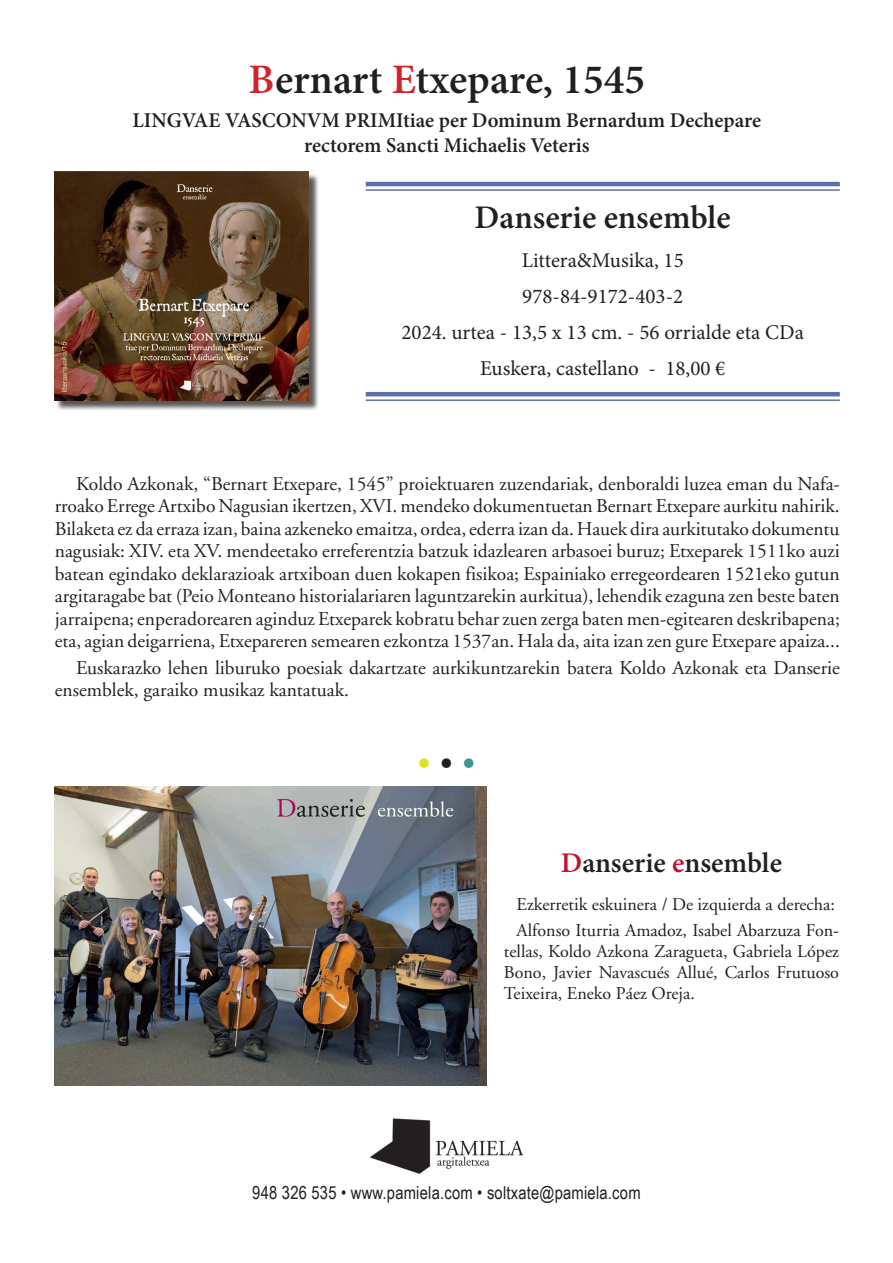
<style>
.page{position:relative;width:893px;height:1263px;background:#fff}
.page>*{position:absolute;margin:0;border:0;box-sizing:border-box;transform-origin:0 0}
.t1{font:600 42px "Minion Pro";color:#231f20}
.t2{font:36px "Minion Pro";color:#dde21c}
.t3{font:600 33px "Minion Pro";letter-spacing:-.005em;color:#231f20}
.t4{font:600 28.5px "Minion Pro";letter-spacing:-.005em;color:#231f20}
.t5{font:21px "Minion Pro";color:#231f20}
.t6{font:600 21px "Minion Pro";color:#231f20}
.Texto_Gen{font:19.5px/22.5px "Adobe Garamond";color:#231f20;text-align:justify}
.Texto_Gen-2{font:18px/21.3px "Adobe Garamond";color:#231f20;text-align:justify}
.t7{font:18px "Arial Narrow";letter-spacing:.01em;color:#231f20}
.s1{color:#d1232a}
.s2{color:#231f20}
.s3{color:#3c9696}
.s4{color:#c3102f}
</style>
<div class="page">
<img style="left:371px;top:1118px;width:151px;height:55px">
<hr style="left:366px;top:182px;width:474px;height:4px;background:#5b6faa">
<hr style="left:366px;top:189px;width:474px;height:2px;background:#253f8e">
<hr style="left:366px;top:392px;width:474px;height:4px;background:#5b6faa">
<hr style="left:366px;top:399px;width:474px;height:2px;background:#253f8e">
<div style="left:55px;top:173px;width:264px;height:239px;background:#231f20;opacity:.75"></div>
<img style="left:54px;top:172px;width:254px;height:229px">
<img style="left:55px;top:787px;width:431px;height:298px">
<p class="t1" style="left:248px;top:51px;width:398px"><span class="s1">B</span>ernart <span class="s1">E</span>txepare, 1545</p>
<p class="t6" style="left:133px;top:106px;width:630px">LINGVAE VASCONVM PRIMItiae per Dominum Bernardum Dechepare</p>
<p class="t6" style="left:304px;top:131px;width:287px">rectorem Sancti Michaelis Veteris</p>
<p class="t3" style="left:475px;top:195px;width:258px">Danserie ensemble</p>
<p class="t5" style="left:522px;top:246px;width:164px">Littera&amp;Musika, 15</p>
<p class="t5" style="left:522px;top:282px;width:162px">978-84-9172-403-2</p>
<p class="t5" style="left:402px;top:318px;width:404px">2024. urtea - 13,5 x 13 cm. - 56 orrialde eta CDa</p>
<p class="t5" style="left:480px;top:354px;width:247px">Euskera, castellano - 18,00 €</p>
<p class="Texto_Gen" style="left:55px;top:473px;width:786px;text-indent:21px">Koldo Azkonak, “Bernart Etxepare, 1545” proiektuaren zuzendariak, denboraldi luzea eman du Nafa&shy;rroako Errege Artxibo Nagusian ikertzen, XVI. mendeko dokumentuetan Bernart Etxepare aurkitu nahirik.<br>Bilaketa ez da erraza izan, baina azkeneko emaitza, ordea, ederra izan da. Hauek dira aurkitutako dokumentu nagusiak: XIV. eta XV. mendeetako erreferentzia batzuk idazlearen arbasoei buruz; Etxeparek 1511ko auzi batean egindako deklarazioak artxiboan duen kokapen fisikoa; Espainiako erregeordearen 1521eko gutun argitaragabe bat (Peio Monteano historialariaren laguntzarekin aurkitua), lehendik ezaguna zen beste baten jarraipena; enperadorearen aginduz Etxeparek kobratu behar zuen zerga baten men-egitearen deskribapena; eta, agian deigarriena, Etxepareren semearen ezkontza 1537an. Hala da, aita izan zen gure Etxepare apaiza...</p>
<p class="Texto_Gen" style="left:55px;top:657px;width:786px;text-indent:21px">Euskarazko lehen liburuko poesiak dakartzate aurkikuntzarekin batera Koldo Azkonak eta Danserie ensemblek, garaiko musikaz kantatuak.</p>
<p class="t2" style="left:417px;top:735px;width:60px">•<span class="s2">•</span><span class="s3">•</span></p>
<p class="t4" style="left:561px;top:843px;width:223px"><span class="s4">D</span>anserie <span class="s4">e</span>nsemble</p>
<p class="Texto_Gen-2" style="left:517px;top:894px;width:320px">Ezkerretik eskuinera / De izquierda a derecha:</p>
<p class="Texto_Gen-2" style="left:504px;top:920px;width:337px;text-indent:13px">Alfonso Iturria Amadoz, Isabel Abarzuza Fon&shy;tellas, Koldo Azkona Zaragueta, Gabriela López Bono, Javier Navascués Allué, Carlos Frutuoso Teixeira, Eneko Páez Oreja.</p>
<p class="t7" style="left:252px;top:1179px;width:390px">948 326 535 • www.pamiela.com • soltxate@pamiela.com</p>
</div>
